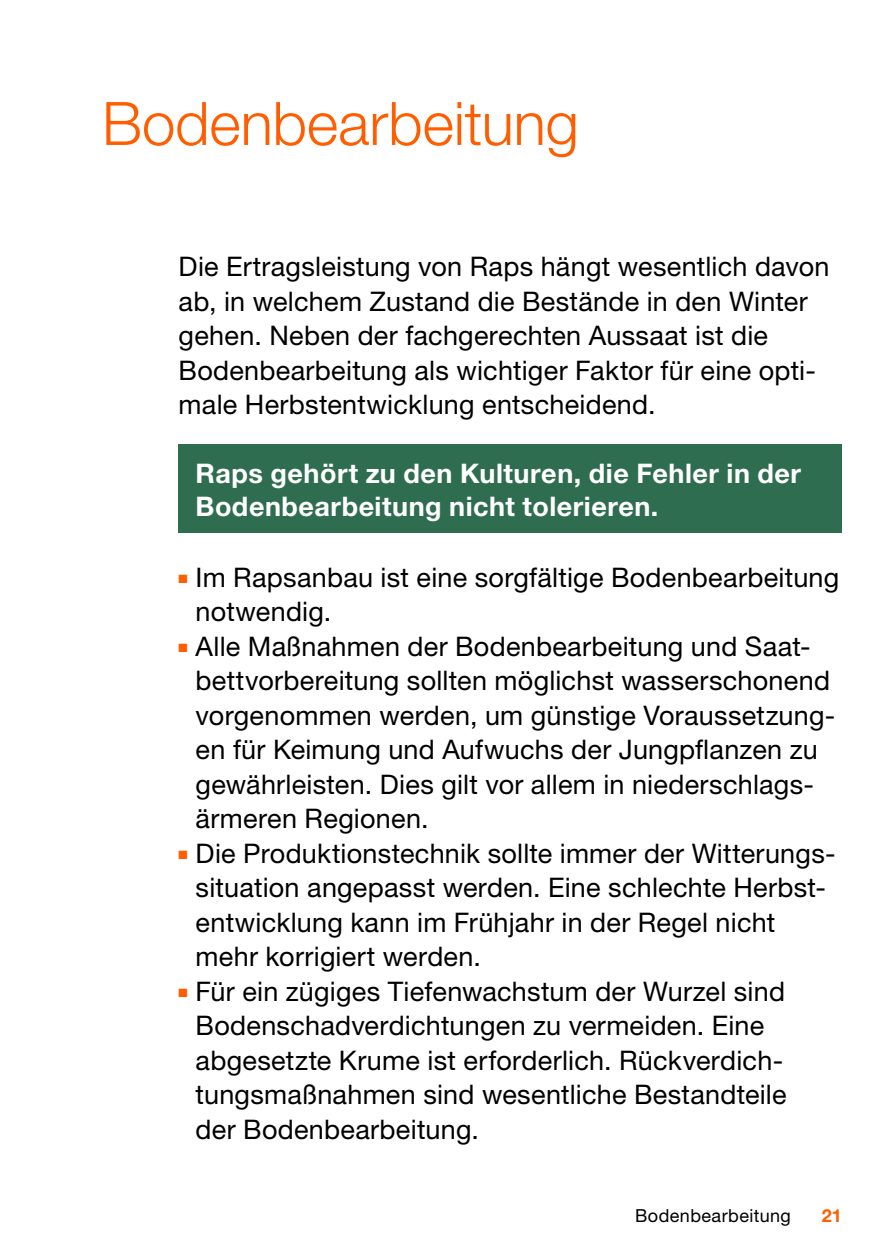
<style>
.page{position:relative;width:893px;height:1259px;background:#fff}
.page>*{position:absolute;margin:0;border:0;box-sizing:border-box;transform-origin:0 0}
.t1{font:300 60px "Helvetica Neue LT Std";color:#ff5d00}
.t2{font:27px/34.5px "Helvetica Neue LT Std";letter-spacing:.01em;color:#000}
.t3{font:700 27px/33px "Helvetica Neue";letter-spacing:.02em;color:#fff}
.t4{font:18px "Helvetica Neue LT Std";letter-spacing:.025em;color:#000}
.t5{font:700 18px "Helvetica Neue LT Std";color:#ff5d00}
.s1{color:#ff5d00}
</style>
<div class="page">
<div style="left:179px;top:444px;width:663px;height:88px;background:#2f6d50"></div>
<h1 class="t1" style="left:102px;top:87px;width:478px">Bodenbearbeitung</h1>
<p class="t2" style="left:179px;top:249px;width:653px">Die Ertragsleistung von Raps hängt wesentlich davon ab, in welchem Zustand die Bestände in den Winter gehen. Neben der fachgerechten Aussaat ist die Bodenbearbeitung als wichtiger Faktor für eine opti&shy;male Herbstentwicklung entscheidend.</p>
<p class="t3" style="left:196px;top:456px;width:607px">Raps gehört zu den Kulturen, die Fehler in der<br>Bodenbearbeitung nicht tolerieren.</p>
<p class="t2" style="left:196px;top:559px;width:645px;text-indent:-17px"><span class="s1">■</span> Im Rapsanbau ist eine sorgfältige Bodenbearbeitung notwendig.</p>
<p class="t2" style="left:196px;top:628px;width:641px;text-indent:-17px"><span class="s1">■</span> Alle Maßnahmen der Bodenbearbeitung und Saat&shy;bettvorbereitung sollten möglichst wasserschonend vorgenommen werden, um günstige Voraussetzung&shy;en für Keimung und Aufwuchs der Jungpflanzen zu gewährleisten. Dies gilt vor allem in niederschlags&shy;ärmeren Regionen.</p>
<p class="t2" style="left:196px;top:835px;width:641px;text-indent:-17px"><span class="s1">■</span> Die Produktionstechnik sollte immer der Witterungs&shy;situation angepasst werden. Eine schlechte Herbst&shy;entwicklung kann im Frühjahr in der Regel nicht mehr korrigiert werden.</p>
<p class="t2" style="left:196px;top:973px;width:593px;text-indent:-17px"><span class="s1">■</span> Für ein zügiges Tiefenwachstum der Wurzel sind Bodenschadverdichtungen zu vermeiden. Eine abgesetzte Krume ist erforderlich. Rückverdich&shy;tungsmaßnahmen sind wesentliche Bestandteile der Bodenbearbeitung.</p>
<p class="t4" style="left:635px;top:1204px;width:157px">Bodenbearbeitung</p>
<p class="t5" style="left:822px;top:1204px;width:22px">21</p>
</div>
